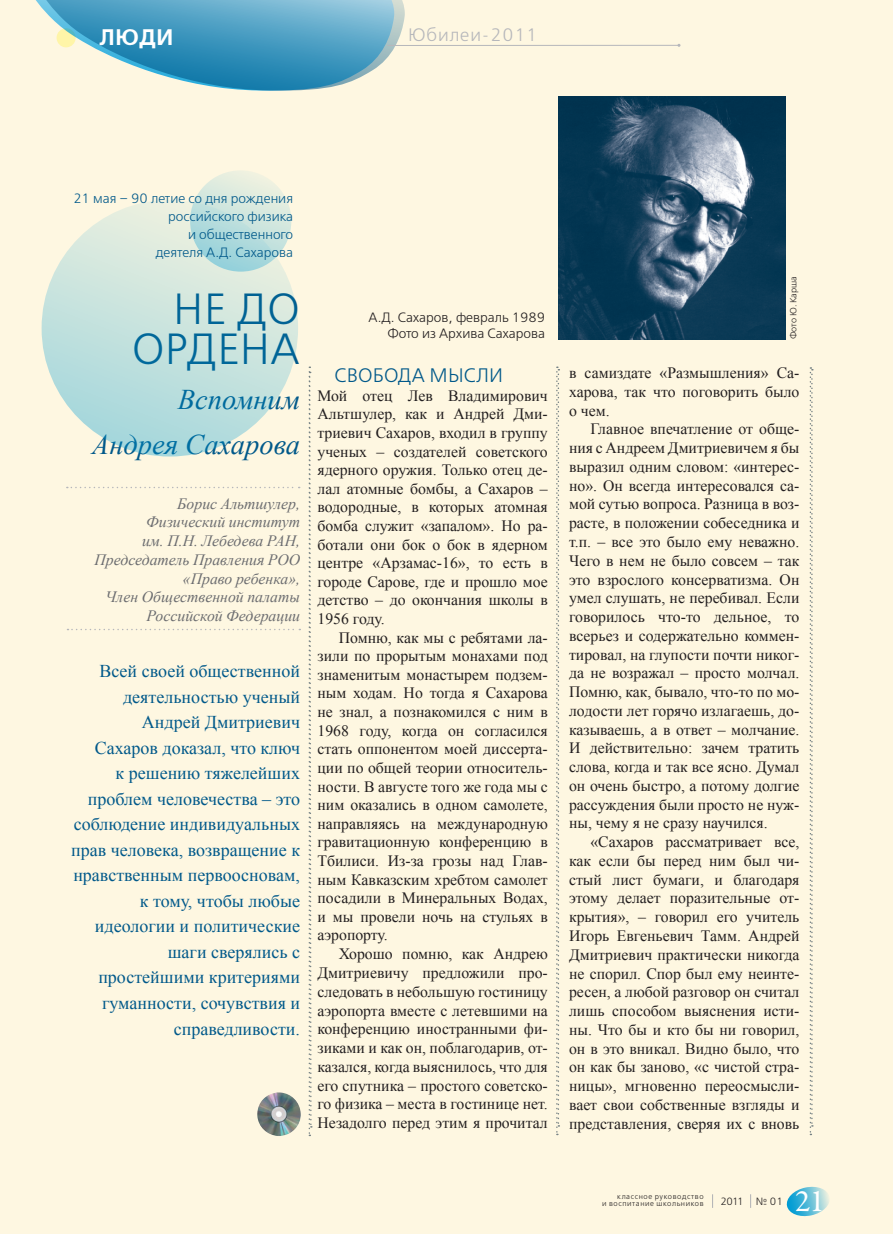
<style>
.page{position:relative;width:893px;height:1234px;background:#fff}
.page>*{position:absolute;margin:0;border:0;box-sizing:border-box;transform-origin:0 0}
.Zag_01{font:300 43.5px/40.5px "Free Set";letter-spacing:.01em;color:#01598a;text-align:right}
.t1{font:31.5px "Garamond Premr Pro";color:#fff}
.PodZag{font:italic 28.5px/45px "Times New Roman";color:#01598a;text-align:right}
.t2{font:600 22.5px "Free Set";color:#fff}
.Zag_02{font:19.5px "Free Set";letter-spacing:.01em;color:#01598a}
.Brez{font:18px/25.5px "Times New Roman";color:#01598a;text-align:right}
.Rubrika{font:300 18px "Free Set";letter-spacing:.05em;color:#b6b7bb}
.Обычный{font:15.75px/18.6px "Times New Roman";color:#231f20;text-align:justify}
.Основной_текст{font:15.75px/18.8px "Times New Roman";color:#231f20;text-align:justify}
.Avtor{font:italic 15.75px/18.8px "Times New Roman";color:#6c6d70;text-align:right}
._00{font:300 13.5px/18px "Free Set";color:#01598a;text-align:right}
.Обычный_wrd_9{font:13.5px "Free Set";color:#231f20}
.t3{font:300 10.5px "Free Set";letter-spacing:-.055em;color:#231f20}
.Обычный_wrd_9-2{font:9px "Free Set";color:#231f20}
.t4{font:300 7.5px/7.5px "Free Set";letter-spacing:.08em;color:#231f20;text-align:right}
</style>
<div class="page">
<div style="left:0;top:0;width:893px;height:1233px;background:#fef7e1"></div>
<svg style="left:712px;top:1194px;width:1px;height:13px"></svg>
<svg style="left:750px;top:1194px;width:1px;height:13px"></svg>
<svg style="left:786px;top:1186px;width:43px;height:31px"></svg>
<div style="left:42px;top:200px;width:256px;height:256px;background:linear-gradient(to bottom,#edf0e0,#a7d8dc);border-radius:50%"></div>
<svg style="left:190px;top:170px;width:101px;height:101px;background:#c4e1dd"></svg>
<svg style="left:67px;top:486px;width:233px;height:2px"></svg>
<svg style="left:67px;top:628px;width:233px;height:2px"></svg>
<svg style="left:36px;top:0;width:369px;height:91px"></svg>
<hr style="left:388px;top:45px;width:291px;height:1px;background:#b6b7bb">
<svg style="left:810px;top:367px;width:3px;height:767px"></svg>
<svg style="left:556px;top:366px;width:3px;height:768px"></svg>
<svg style="left:308px;top:366px;width:4px;height:769px"></svg>
<img style="left:257px;top:1092px;width:44px;height:43px">
<img style="left:559px;top:96px;width:226px;height:243px">
<p class="t2" style="left:100px;top:24px;width:75px">люди</p>
<p class="Rubrika" style="left:408px;top:25px;width:131px">Юбилеи-2011</p>
<p class="_00" style="left:73px;top:189px;width:221px">21 мая – 90 летие со дня рождения российского физика<br>и общественного<br>деятеля А.Д. Сахарова</p>
<p class="Zag_01" style="left:132px;top:289px;width:169px">не до ордена</p>
<p class="PodZag" style="left:92px;top:376px;width:210px">Вспомним<br>Андрея Сахарова</p>
<p class="Avtor" style="left:177px;top:493px;width:124px">Борис Альтшулер,</p>
<p class="Avtor" style="left:142px;top:512px;width:160px;text-align:left">Физический институт им. П.Н. Лебедева РАН,</p>
<p class="Avtor" style="left:95px;top:549px;width:207px">Председатель Правления РОО «Право ребенка»,</p>
<p class="Avtor" style="left:105px;top:587px;width:196px">Член Общественной палаты<br>Российской Федерации</p>
<p class="Brez" style="left:71px;top:658px;width:230px">Всей своей общественной деятельностью ученый<br>Андрей Дмитриевич<br>Сахаров доказал, что ключ<br>к решению тяжелейших проблем человечества – это соблюдение индивидуальных прав человека, возвращение к нравственным первоосновам, к тому, чтобы любые идеологии и политические шаги сверялись с простейшими критериями гуманности, сочувствия и справедливости.</p>
<p class="Обычный_wrd_9" style="left:369px;top:309px;width:178px">А.Д. Сахаров, февраль 1989</p>
<p class="Обычный_wrd_9" style="left:387px;top:325px;width:159px">Фото из Архива Сахарова</p>
<p class="Zag_02" style="left:335px;top:364px;width:170px">Свобода мысли</p>
<p class="Обычный" style="left:317px;top:386px;width:232px">Мой отец Лев Владимирович Альтшулер, как и Андрей Дми&shy;триевич Сахаров, входил в группу ученых – создателей советского ядерного оружия. Только отец де&shy;лал атомные бомбы, а Сахаров – водородные, в которых атомная бомба служит «запалом». Но ра&shy;ботали они бок о бок в ядерном центре «Арзамас-16», то есть в городе Сарове, где и прошло мое детство – до окончания школы в 1956 году.</p>
<p class="Обычный" style="left:317px;top:627px;width:232px;text-indent:21px">Помню, как мы с ребятами ла&shy;зили по прорытым монахами под знаменитым монастырем подзем&shy;ным ходам. Но тогда я Сахарова не знал, а познакомился с ним в 1968 году, когда он согласился стать оппонентом моей диссерта&shy;ции по общей теории относитель&shy;ности. В августе того же года мы с ним оказались в одном самолете, направляясь на международную гравитационную конференцию в Тбилиси. Из-за грозы над Глав&shy;ным Кавказским хребтом самолет посадили в Минеральных Водах, и мы провели ночь на стульях в аэропорту.</p>
<p class="Обычный" style="left:317px;top:944px;width:232px;text-indent:21px">Хорошо помню, как Андрею Дмитриевичу предложили про&shy;следовать в небольшую гостиницу аэропорта вместе с летевшими на конференцию иностранными фи&shy;зиками и как он, поблагодарив, от&shy;казался, когда выяснилось, что для его спутника – простого советско&shy;го физика – места в гостинице нет.<br>Незадолго перед этим я прочитал</p>
<p class="Обычный_wrd_9-2" style="left:788px;top:339px;width:65px;rotate:-90deg">Фото Ю. Карша</p>
<p class="Обычный" style="left:569px;top:363px;width:232px">в самиздате «Размышления» Са&shy;харова, так что поговорить было о чем.</p>
<p class="Основной_текст" style="left:569px;top:419px;width:232px;text-indent:21px">Главное впечатление от обще&shy;ния с Андреем Дмитриевичем я бы выразил одним словом: «интерес&shy;но». Он всегда интересовался са&shy;мой сутью вопроса. Разница в воз&shy;расте, в положении собеседника и т.п. – все это было ему неважно.<br>Чего в нем не было совсем – так это взрослого консерватизма. Он умел слушать, не перебивал. Если говорилось что-то дельное, то всерьез и содержательно коммен&shy;тировал, на глупости почти никог&shy;да не возражал – просто молчал.<br>Помню, как, бывало, что-то по мо&shy;лодости лет горячо излагаешь, до&shy;казываешь, а в ответ – молчание.<br>И действительно: зачем тратить слова, когда и так все ясно. Думал он очень быстро, а потому долгие рассуждения были просто не нуж&shy;ны, чему я не сразу научился.</p>
<p class="Основной_текст" style="left:569px;top:832px;width:232px;text-indent:21px">«Сахаров рассматривает все, как если бы перед ним был чи&shy;стый лист бумаги, и благодаря этому делает поразительные от&shy;крытия», – говорил его учитель Игорь Евгеньевич Тамм. Андрей Дмитриевич практически никогда не спорил. Спор был ему неинте&shy;ресен, а любой разговор он считал лишь способом выяснения исти&shy;ны. Что бы и кто бы ни говорил, он в это вникал. Видно было, что он как бы заново, «с чистой стра&shy;ницы», мгновенно переосмысли&shy;вает свои собственные взгляды и представления, сверяя их с вновь</p>
<p class="t4" style="left:602px;top:1192px;width:103px">классное руководство<br>и воспитание школьников</p>
<p class="t1" style="left:795px;top:1181px;width:31px">21</p>
<p class="t3" style="left:720px;top:1194px;width:64px">2011 № 01</p>
</div>
